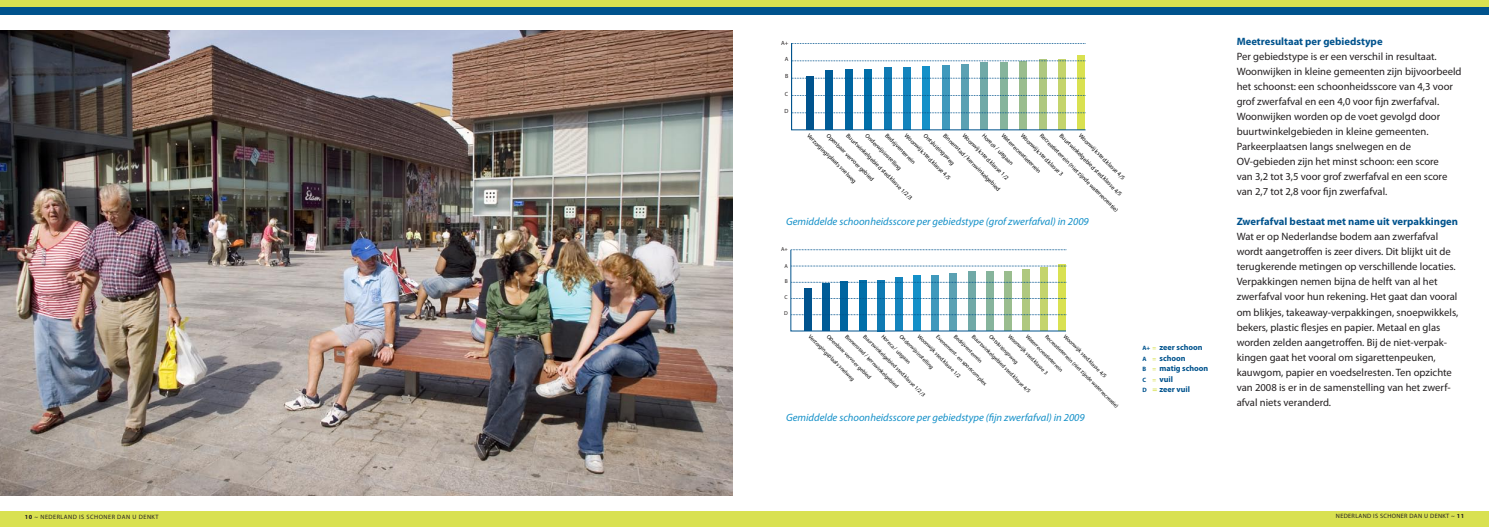
<style>
.page{position:relative;width:1489px;height:527px;background:#fff}
.page>*{position:absolute;margin:0;border:0;box-sizing:border-box;transform-origin:0 0}
.t1{font:10.62px/15px "Myriad Pro";color:#231f20}
.t2{font:italic 10.62px "Myriad Pro";color:#1490c8}
.t3{font:700 10.62px "Myriad Pro";color:#00538d}
.t4{font:700 8.12px/10.5px "Myriad Pro";color:#00538d}
.t5{font:6.25px "Myriad Pro";letter-spacing:.065em;color:#231f20}
.t6{font:6px "Myriad Pro";color:#000}
.t7{font:6px "Myriad Pro";color:#231f20}
.t8{font:5.62px "Myriad Pro";color:#000}
.t9{font:5.62px "Myriad Pro";color:#231f20}
.s1{font-size:6.25px}
.s2{font-size:6.25px;color:#d9e151}
.s3{color:#d9e151}
.s4{font-weight:700}
</style>
<div class="page">
<div style="left:0;top:0;width:744px;height:8px;background:#d9e151"></div>
<div style="left:0;top:8px;width:744px;height:7px;background:#00538d"></div>
<div style="left:0;top:510px;width:744px;height:16px;background:#d9e151"></div>
<div style="left:744px;top:0;width:744px;height:8px;background:#d9e151"></div>
<div style="left:744px;top:8px;width:744px;height:7px;background:#00538d"></div>
<div style="left:744px;top:510px;width:744px;height:16px;background:#d9e151"></div>
<img style="left:0;top:30px;width:732px;height:465px">
<svg style="left:791px;top:43px;width:294px;height:87px"></svg>
<svg style="left:790px;top:249px;width:276px;height:82px"></svg>
<p class="t7" style="left:781px;top:39px;width:9px">A+</p>
<p class="t7" style="left:784px;top:55px;width:5px">A</p>
<p class="t7" style="left:785px;top:72px;width:5px">B</p>
<p class="t7" style="left:785px;top:90px;width:5px">C</p>
<p class="t7" style="left:784px;top:107px;width:5px">D</p>
<p class="t6" style="left:810px;top:132px;width:68px;rotate:45deg">Verzorgingsplaats snelweg</p>
<p class="t6" style="left:908px;top:132px;width:64px;rotate:45deg">Woonwijk sted.klasse 4/5</p>
<p class="t6" style="left:966px;top:132px;width:64px;rotate:45deg">Woonwijk sted.klasse 1/2</p>
<p class="t6" style="left:1005px;top:132px;width:55px;rotate:45deg">Waterrecreatieterrein</p>
<p class="t6" style="left:1024px;top:132px;width:59px;rotate:45deg">Woonwijk sted.klasse 3</p>
<p class="t6" style="left:1082px;top:132px;width:64px;rotate:45deg">Woonwijk sted.klasse 4/5</p>
<p class="t6" style="left:830px;top:132px;width:66px;rotate:45deg">Openbaar vervoer gebied</p>
<p class="t6" style="left:868px;top:132px;width:50px;rotate:45deg">Onderwijsinstelling</p>
<p class="t6" style="left:927px;top:132px;width:43px;rotate:45deg">Ontsluitingsweg</p>
<p class="t6" style="left:849px;top:132px;width:92px;rotate:45deg">Buurtwinkelgebied sted.klasse 1/2/3</p>
<p class="t6" style="left:888px;top:132px;width:42px;rotate:45deg">Bedrijventerrein</p>
<p class="t6" style="left:946px;top:132px;width:79px;rotate:45deg">Binnenstad / kernwinkelgebied</p>
<p class="t6" style="left:1043px;top:132px;width:109px;rotate:45deg">Recreatieterrein (niet zijnde waterrecreatie)</p>
<p class="t6" style="left:1063px;top:132px;width:87px;rotate:45deg">Buurtwinkelgebied sted.klasse 4/5</p>
<p class="t6" style="left:985px;top:132px;width:43px;rotate:45deg">Horeca / uitgaan</p>
<p class="t2" style="left:786px;top:215px;width:304px">Gemiddelde schoonheidsscore per gebiedstype (grof zwerfafval) in 2009</p>
<p class="t9" style="left:781px;top:246px;width:8px">A+</p>
<p class="t9" style="left:784px;top:262px;width:5px">A</p>
<p class="t9" style="left:784px;top:277px;width:5px">B</p>
<p class="t9" style="left:784px;top:293px;width:5px">C</p>
<p class="t9" style="left:784px;top:310px;width:5px">D</p>
<p class="t8" style="left:811px;top:333px;width:64px;rotate:45deg">Verzorgingsplaats snelweg</p>
<p class="t8" style="left:1066px;top:333px;width:60px;rotate:45deg">Woonwijk sted.klasse 4/5</p>
<p class="t2" style="left:786px;top:410px;width:300px">Gemiddelde schoonheidsscore per gebiedstype (fijn zwerfafval) in 2009</p>
<p class="t8" style="left:920px;top:333px;width:60px;rotate:45deg">Woonwijk sted.klasse 1/2</p>
<p class="t8" style="left:1011px;top:333px;width:55px;rotate:45deg">Woonwijk sted.klasse 3</p>
<p class="t8" style="left:1028px;top:333px;width:51px;rotate:45deg">Waterrecreatieterrein</p>
<p class="t8" style="left:830px;top:333px;width:62px;rotate:45deg">Openbaar vervoer gebied</p>
<p class="t8" style="left:902px;top:333px;width:47px;rotate:45deg">Onderwijsinstelling</p>
<p class="t8" style="left:992px;top:333px;width:40px;rotate:45deg">Ontsluitingsweg</p>
<p class="t8" style="left:848px;top:333px;width:75px;rotate:45deg">Binnenstad / kernwinkelgebied</p>
<p class="t8" style="left:866px;top:333px;width:87px;rotate:45deg">Buurtwinkelgebied sted.klasse 1/2/3</p>
<p class="t8" style="left:956px;top:333px;width:39px;rotate:45deg">Bedrijventerrein</p>
<p class="t8" style="left:975px;top:333px;width:82px;rotate:45deg">Buurtwinkelgebied sted.klasse 4/5</p>
<p class="t8" style="left:1048px;top:333px;width:103px;rotate:45deg">Recreatieterrein (niet zijnde waterrecreatie)</p>
<p class="t8" style="left:884px;top:333px;width:40px;rotate:45deg">Horeca / uitgaan</p>
<p class="t8" style="left:939px;top:333px;width:71px;rotate:45deg">Evenement- en sportcomplex</p>
<p class="t4" style="left:1142px;top:342px;width:67px"><span class="s1">A+</span> <span class="s2">=</span> zeer schoon<br><span class="s1">A</span> <span class="s2">=</span> schoon<br><span class="s1">B</span> <span class="s2">=</span> matig schoon<br><span class="s1">C</span> <span class="s2">=</span> vuil<br><span class="s1">D</span> <span class="s3">=</span> zeer vuil</p>
<p class="t3" style="left:1236px;top:34px;width:147px">Meetresultaat per gebiedstype</p>
<p class="t1" style="left:1236px;top:49px;width:226px">Per gebiedstype is er een verschil in resultaat.<br>Woonwijken in kleine gemeenten zijn bijvoorbeeld het schoonst: een schoonheidsscore van 4,3 voor grof zwerfafval en een 4,0 voor fijn zwerfafval.<br>Woonwijken worden op de voet gevolgd door buurtwinkelgebieden in kleine gemeenten.<br>Parkeerplaatsen langs snelwegen en de OV-gebieden zijn het minst schoon: een score<br>van 3,2 tot 3,5 voor grof zwerfafval en een score van 2,7 tot 2,8 voor fijn zwerfafval.</p>
<p class="t3" style="left:1236px;top:214px;width:223px">Zwerfafval bestaat met name uit verpakkingen</p>
<p class="t1" style="left:1236px;top:229px;width:223px">Wat er op Nederlandse bodem aan zwerfafval wordt aangetroffen is zeer divers. Dit blijkt uit de terugkerende metingen op verschillende locaties.<br>Verpakkingen nemen bijna de helft van al het zwerfafval voor hun rekening. Het gaat dan vooral om blikjes, takeaway-verpakkingen, snoepwikkels, bekers, plastic flesjes en papier. Metaal en glas worden zelden aangetroffen. Bij de niet-verpak&shy;kingen gaat het vooral om sigarettenpeuken, kauwgom, papier en voedselresten. Ten opzichte van 2008 is er in de samenstelling van het zwerf&shy;afval niets veranderd.</p>
<p class="t5" style="left:25px;top:512px;width:135px"><span class="s4">1 0</span> ~ NEDERLAND IS SCHONER DAN U DENKT</p>
<p class="t5" style="left:1335px;top:511px;width:123px">NEDERLAND IS SCHONER DAN U DENKT ~ <span class="s4">11</span></p>
</div>
